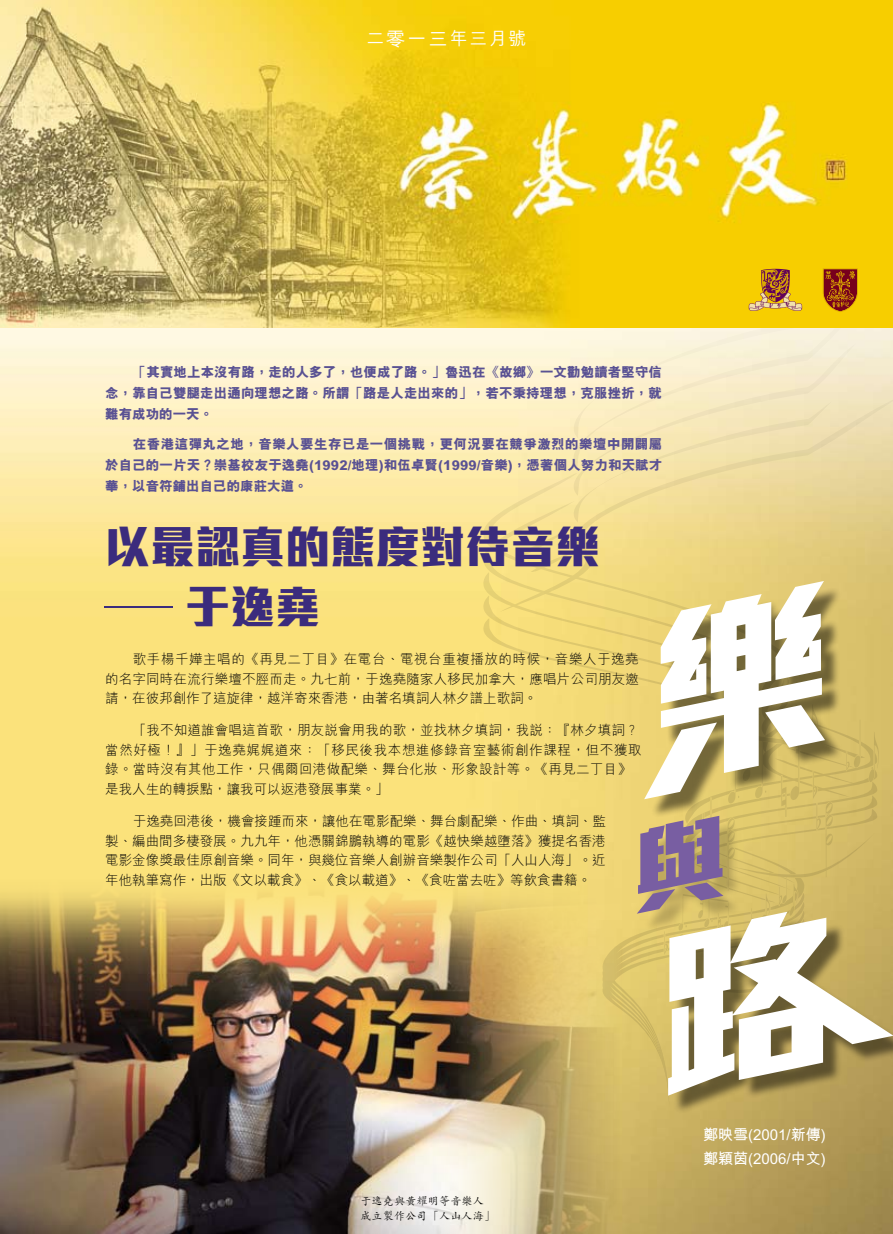
<style>
.page{position:relative;width:893px;height:1234px;background:#fff}
.page>*{position:absolute;margin:0;border:0;box-sizing:border-box;transform-origin:0 0}
.t1{font:800 45px "M Stiff Hei HK";color:#3b2c7d}
.t2{font:800 45px "M Stiff Hei HK";color:#3b2c7d;scale:1.5 1}
.t3{font:500 18px "M Hei HK";color:#fff}
.t4{font:700 15px/23.5px "M Hei HK";color:#fff}
.t5{font:300 13.5px/19.5px "M Hei HK";letter-spacing:.015em;color:#000;text-align:justify}
.t6{font:800 13.5px/21px "M Hei HK";letter-spacing:.005em;color:#595193;text-align:justify}
.t7{font:500 11.25px/15px "M Kai HK";color:#000}
.s1{font-size:19.5px}
</style>
<div class="page">
<img style="left:0;top:327px;width:893px;height:906px">
<svg style="left:499px;top:389px;width:394px;height:223px;background:#e4d192"></svg>
<svg style="left:547px;top:327px;width:346px;height:111px;background:#f8eecf"></svg>
<div style="left:673px;top:916px;width:220px;height:226px;background:#000;opacity:.5"></div>
<svg style="left:878px;top:889px;width:15px;height:206px;background:#b9a25d"></svg>
<svg style="left:482px;top:401px;width:396px;height:706px"></svg>
<img style="left:0;top:0;width:893px;height:327px">
<svg style="left:823px;top:268px;width:35px;height:44px;background:#a14710"></svg>
<svg style="left:749px;top:269px;width:53px;height:42px;background:#cc972e"></svg>
<img style="left:0;top:844px;width:625px;height:389px">
<h2 class="t3" style="left:366px;top:25px;width:162px">二<span class="s1">零一三</span>年三月號</h2>
<p class="t6" style="left:105px;top:361px;width:558px;text-indent:28px">「其實地上本沒有路，走的人多了，也便成了路。」魯迅在《故鄉》一文勸勉讀者堅守信念，靠自己雙腿走出通向理想之路。所謂「路是人走出來的」，若不秉持理想，克服挫折，就難有成功的一天。</p>
<p class="t6" style="left:105px;top:433px;width:559px;text-indent:28px">在香港這彈丸之地，音樂人要生存已是一個挑戰，更何況要在競爭激烈的樂壇中開闢屬於自己的一片天？崇基校友于逸堯(1992/地理)和伍卓賢(1999/音樂)，憑著個人努力和天賦才華，以音符鋪出自己的康莊大道。</p>
<h1 class="t1" style="left:105px;top:512px;width:497px">以最認真的態度對待音樂</h1>
<h1 class="t2" style="left:105px;top:572px;width:145px">— 于逸堯</h1>
<p class="t5" style="left:105px;top:648px;width:535px;text-indent:28px">歌手楊千嬅主唱的《再見二丁目》在電台、電視台重複播放的時候，音樂人于逸堯的名字同時在流行樂壇不脛而走。九七前，于逸堯隨家人移民加拿大，應唱片公司朋友邀請，在彼邦創作了這旋律，越洋寄來香港，由著名填詞人林夕譜上歌詞。</p>
<p class="t5" style="left:105px;top:720px;width:538px;text-align:left;text-indent:28px">「我不知道誰會唱這首歌，朋友說會用我的歌，並找林夕填詞，我說：『林夕填詞？當然好極！』」于逸堯娓娓道來：「移民後我本想進修錄音室藝術創作課程，但不獲取錄。當時沒有其他工作，只偶爾回港做配樂、舞台化妝、形象設計等。《再見二丁目》是我人生的轉捩點，讓我可以返港發展事業。」</p>
<p class="t5" style="left:105px;top:810px;width:502px;text-indent:28px">于逸堯回港後，機會接踵而來，讓他在電影配樂、舞台劇配樂、作曲、填詞、監製、編曲間多棲發展。九九年，他憑關錦鵬執導的電影《越快樂越墮落》獲提名香港電影金像獎最佳原創音樂。同年，與幾位音樂人創辦音樂製作公司「人山人海」。近年他執筆寫作，出版《文以載食》、《食以載道》、《食咗當去咗》等飲食書籍。</p>
<p class="t7" style="left:360px;top:1192px;width:136px">于逸堯與黃耀明等音樂人成立製作公司「人山人海」</p>
<p class="t4" style="left:703px;top:1121px;width:124px">鄭映雪(2001/新傳)鄭穎茵(2006/中文)</p>
</div>
